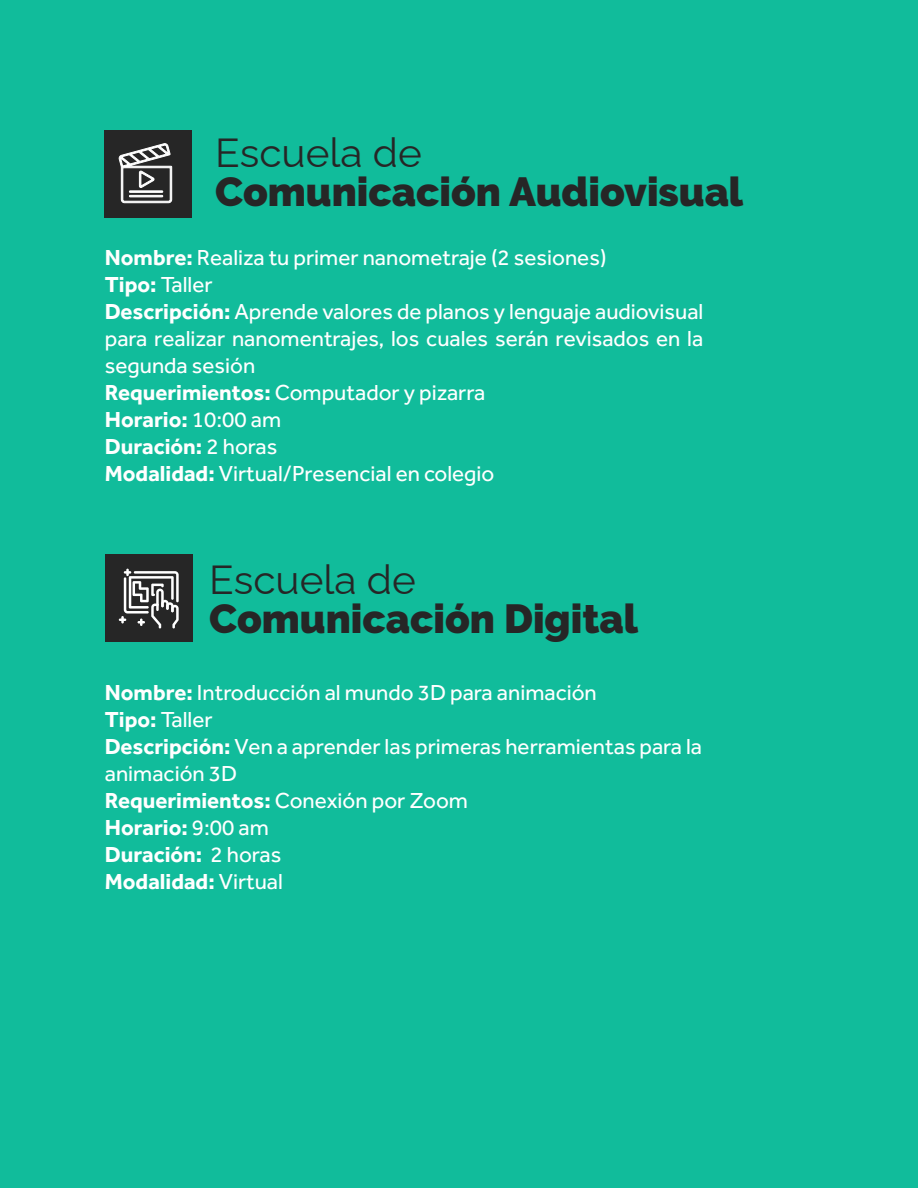
<style>
.page{position:relative;width:918px;height:1188px;background:#11bc9b}
.page>*{position:absolute;margin:0;border:0;box-sizing:border-box;transform-origin:0 0}
.t1{font:900 40.5px "Raleway";color:#262626}
.t2{font:100 40.5px "Raleway";color:#262626}
.t3{font:22.5px/27px "Effra";color:#fff}
.s1{font-weight:700}
</style>
<div class="page">
<div style="left:106px;top:554px;width:87px;height:87px;background:#262626"></div>
<div style="left:105px;top:131px;width:87px;height:87px;background:#262626"></div>
<svg style="left:119px;top:143px;width:53px;height:60px"></svg>
<div style="left:129px;top:190px;width:34px;height:3px;border:1px solid #fff"></div>
<div style="left:129px;top:195px;width:34px;height:2px;border:1px solid #fff"></div>
<svg style="left:119px;top:569px;width:60px;height:59px"></svg>
<h1 class="t2" style="left:215px;top:120px;width:208px">Escuela de</h1>
<h1 class="t1" style="left:215px;top:168px;width:530px">Comunicación Audiovisual</h1>
<p class="t3" style="left:105px;top:244px;width:600px"><span class="s1">Nombre:</span> Realiza tu primer nanometraje (2 sesiones)<br><span class="s1">Tipo:</span> Taller<br><span class="s1">Descripción:</span> Aprende valores de planos y lenguaje audiovisual para realizar nanomentrajes, los cuales serán revisados en la segunda sesión<br><span class="s1">Requerimientos:</span> Computador y pizarra<br><span class="s1">Horario:</span> 10:00 am<br><span class="s1">Duración:</span> 2 horas<br><span class="s1">Modalidad:</span> Virtual/Presencial en colegio</p>
<h1 class="t2" style="left:209px;top:547px;width:208px">Escuela de</h1>
<h1 class="t1" style="left:209px;top:595px;width:430px">Comunicación Digital</h1>
<p class="t3" style="left:105px;top:679px;width:599px"><span class="s1">Nombre:</span> Introducción al mundo 3D para animación<br><span class="s1">Tipo:</span> Taller<br><span class="s1">Descripción:</span> Ven a aprender las primeras herramientas para la animación 3D<br><span class="s1">Requerimientos:</span> Conexión por Zoom<br><span class="s1">Horario:</span> 9:00 am<br><span class="s1">Duración:</span> 2 horas<br><span class="s1">Modalidad:</span> Virtual</p>
</div>
